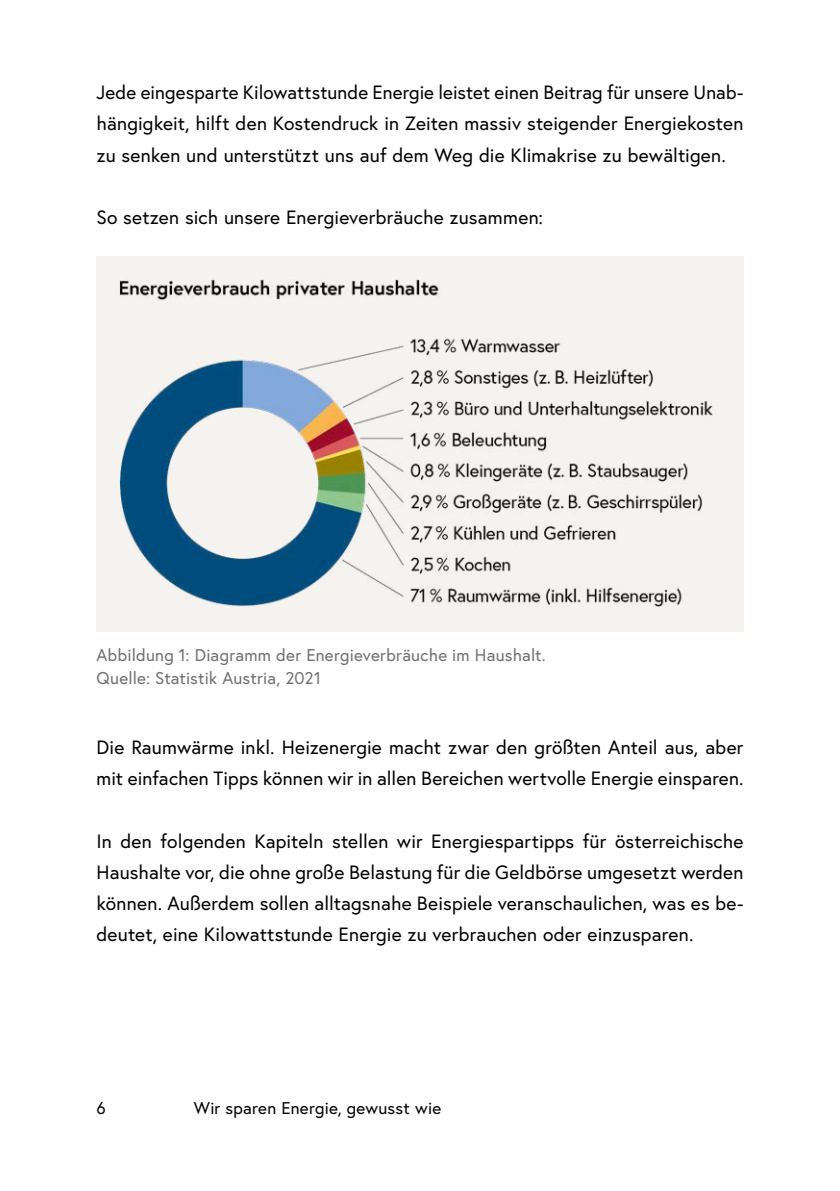
<style>
.page{position:relative;width:840px;height:1191px;background:#fff}
.page>*{position:absolute;margin:0;border:0;box-sizing:border-box;transform-origin:0 0}
.p_Abstand_danach{font:19.2px/31.2px "Europa Austria";letter-spacing:.01em;color:#000;text-align:justify}
.t1{font:17px/23.4px "Europa Austria";letter-spacing:.015em;color:#6f6f6e}
.t2{font:17px "Europa Austria";letter-spacing:.015em;color:#000}
</style>
<div class="page">
<img style="left:96px;top:256px;width:647px;height:375px">
<p class="p_Abstand_danach" style="left:96px;top:77px;width:648px">Jede eingesparte Kilowattstunde Energie leistet einen Beitrag für unsere Unab&shy;hängigkeit, hilft den Kostendruck in Zeiten massiv steigender Energiekosten zu senken und unterstützt uns auf dem Weg die Klimakrise zu bewältigen.</p>
<p class="p_Abstand_danach" style="left:96px;top:201px;width:448px">So setzen sich unsere Energieverbräuche zusammen:</p>
<p class="t1" style="left:96px;top:643px;width:450px">Abbildung 1: Diagramm der Energieverbräuche im Haushalt.<br>Quelle: Statistik Austria, 2021</p>
<p class="p_Abstand_danach" style="left:96px;top:731px;width:648px">Die Raumwärme inkl. Heizenergie macht zwar den größten Anteil aus, aber mit einfachen Tipps können wir in allen Bereichen wertvolle Energie einsparen.</p>
<p class="p_Abstand_danach" style="left:96px;top:825px;width:648px">In den folgenden Kapiteln stellen wir Energiespartipps für österreichische Haushalte vor, die ohne große Belastung für die Geldbörse umgesetzt werden können. Außerdem sollen alltagsnahe Beispiele veranschaulichen, was es be&shy;deutet, eine Kilowattstunde Energie zu verbrauchen oder einzusparen.</p>
<p class="t2" style="left:96px;top:1096px;width:11px">6</p>
<p class="t2" style="left:194px;top:1096px;width:248px">Wir sparen Energie, gewusst wie</p>
</div>
